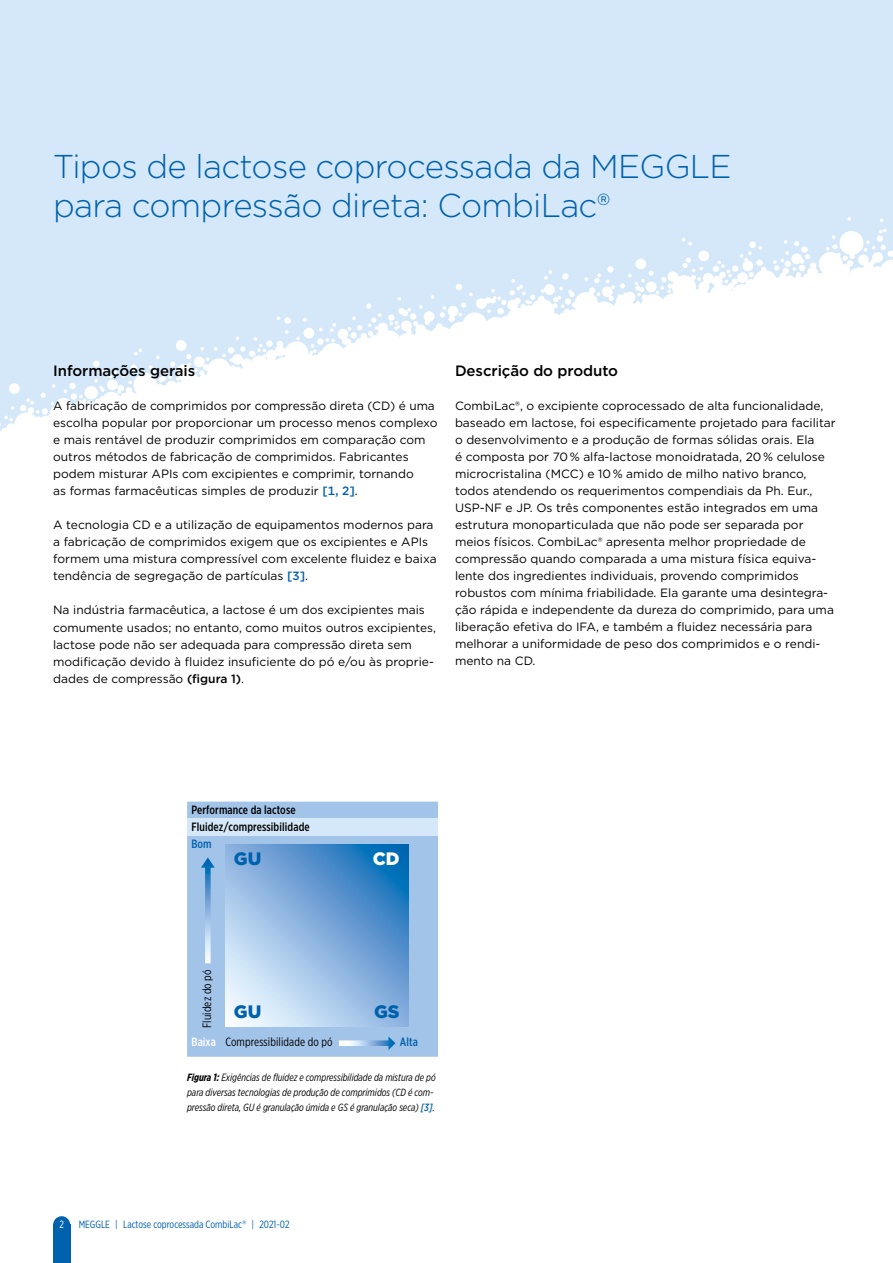
<style>
.page{position:relative;width:893px;height:1263px;background:#fff}
.page>*{position:absolute;margin:0;border:0;box-sizing:border-box;transform-origin:0 0}
.t1{font:300 33px/39px "Gotham";letter-spacing:-.02em;color:#0061ad}
.t2{font:900 18px "Gotham";color:#0061ad}
.t3{font:900 18px "Gotham";color:#fff}
.t4{font:500 15px "Gotham";letter-spacing:-.005em;color:#000}
.t5{font:12px/17px "Gotham";color:#000}
.t6{font:500 12px/17px "Gotham X Narrow";letter-spacing:.01em;color:#000}
.t7{font:12px "Gotham X Narrow";letter-spacing:.01em;color:#000}
.t8{font:500 12px "Gotham X Narrow";letter-spacing:.01em;color:#0061ad}
.t9{font:italic 10.5px/15px "Gotham X Narrow";color:#000}
.t10{font:10.5px "Gotham X Narrow";color:#0061ad}
.t11{font:10.5px "Gotham X Narrow";color:#fff}
.s1{font-weight:500;color:#0061ad}
.s2{font-weight:500}
.s3{font-weight:500;color:#fff}
.s4{font-weight:700}
.s5{font-family:"Gotham"}
</style>
<div class="page">
<div style="left:0;top:0;width:893px;height:455px;background:#d4e8f9"></div>
<svg style="left:0;top:217px;width:893px;height:238px;fill:#fff"></svg>
<div style="left:53px;top:1225px;width:17px;height:38px;background:#0061ad"></div>
<div style="left:53px;top:1216px;width:17px;height:17px;background:#0061ad;border-radius:50%"></div>
<svg style="left:187px;top:801px;width:251px;height:256px;background:#a0c2e8"></svg>
<div style="left:187px;top:819px;width:251px;height:17px;background:#d4e8f9"></div>
<svg style="left:201px;top:857px;width:14px;height:106px"></svg>
<svg style="left:339px;top:1036px;width:56px;height:14px"></svg>
<svg style="left:225px;top:844px;width:183px;height:183px;background:#86b2dd"></svg>
<h1 class="t1" style="left:53px;top:146px;width:680px">Tipos de lactose coprocessada da MEGGLE para compressão direta: CombiLac®</h1>
<p class="t4" style="left:53px;top:361px;width:144px">Informações gerais</p>
<p class="t5" style="left:53px;top:397px;width:386px">A fabricação de comprimidos por compressão direta (CD) é uma escolha popular por proporcionar um processo menos complexo e mais rentável de produzir comprimidos em comparação com outros métodos de fabricação de comprimidos. Fabricantes podem misturar APIs com excipientes e comprimir, tornando<br>as formas farmacêuticas simples de produzir <span class="s1">[1, 2]</span>.</p>
<p class="t5" style="left:53px;top:516px;width:385px">A tecnologia CD e a utilização de equipamentos modernos para a fabricação de comprimidos exigem que os excipientes e APIs formem uma mistura compressível com excelente fluidez e baixa tendência de segregação de partículas <span class="s1">[3]</span>.</p>
<p class="t5" style="left:53px;top:601px;width:384px">Na indústria farmacêutica, a lactose é um dos excipientes mais comumente usados; no entanto, como muitos outros excipientes, lactose pode não ser adequada para compressão direta sem modificação devido à fluidez insuficiente do pó e/ou às proprie&shy;dades de compressão <span class="s2">(figura 1)</span>.</p>
<p class="t4" style="left:455px;top:361px;width:165px">Descrição do produto</p>
<p class="t5" style="left:455px;top:397px;width:382px">CombiLac®, o excipiente coprocessado de alta funcionalidade, baseado em lactose, foi especificamente projetado para facilitar o desenvolvimento e a produção de formas sólidas orais. Ela<br>é composta por 70 % alfa-lactose monoidratada, 20 % celulose microcristalina (MCC) e 10 % amido de milho nativo branco, todos atendendo os requerimentos compendiais da Ph. Eur., USP-NF e JP. Os três componentes estão integrados em uma estrutura monoparticulada que não pode ser separada por meios físicos. CombiLac® apresenta melhor propriedade de compressão quando comparada a uma mistura física equiva&shy;lente dos ingredientes individuais, provendo comprimidos robustos com mínima friabilidade. Ela garante uma desintegra&shy;ção rápida e independente da dureza do comprimido, para uma liberação efetiva do IFA, e também a fluidez necessária para melhorar a uniformidade de peso dos comprimidos e o rendi&shy;mento na CD.</p>
<p class="t6" style="left:191px;top:801px;width:120px">Performance da lactose<br>Fluidez/compressibilidade</p>
<p class="t8" style="left:191px;top:836px;width:22px">Bom</p>
<h2 class="t2" style="left:234px;top:846px;width:29px">GU</h2>
<h2 class="t3" style="left:373px;top:846px;width:28px">CD</h2>
<p class="t7" style="left:200px;top:1028px;width:60px;rotate:-90deg">Fluidez do pó</p>
<p class="t7" style="left:191px;top:1034px;width:143px"><span class="s3">Baixa</span> Compressibilidade do pó</p>
<p class="t8" style="left:400px;top:1034px;width:20px">Alta</p>
<h2 class="t2" style="left:234px;top:1000px;width:29px">GU</h2>
<h2 class="t2" style="left:374px;top:1000px;width:27px">GS</h2>
<p class="t9" style="left:187px;top:1070px;width:250px"><span class="s4">Figura 1:</span> Exigências de fluidez e compressibilidade da mistura de pó para diversas tecnologias de produção de comprimidos (CD é com&shy;pressão direta, GU é granulação úmida e GS é granulação seca) <span class="s1">[3]</span>.</p>
<p class="t11" style="left:59px;top:1218px;width:6px">2</p>
<p class="t10" style="left:79px;top:1218px;width:212px">MEGGLE | Lactose coprocessada CombiLac<span class="s5">®</span> | 2021-02</p>
</div>
